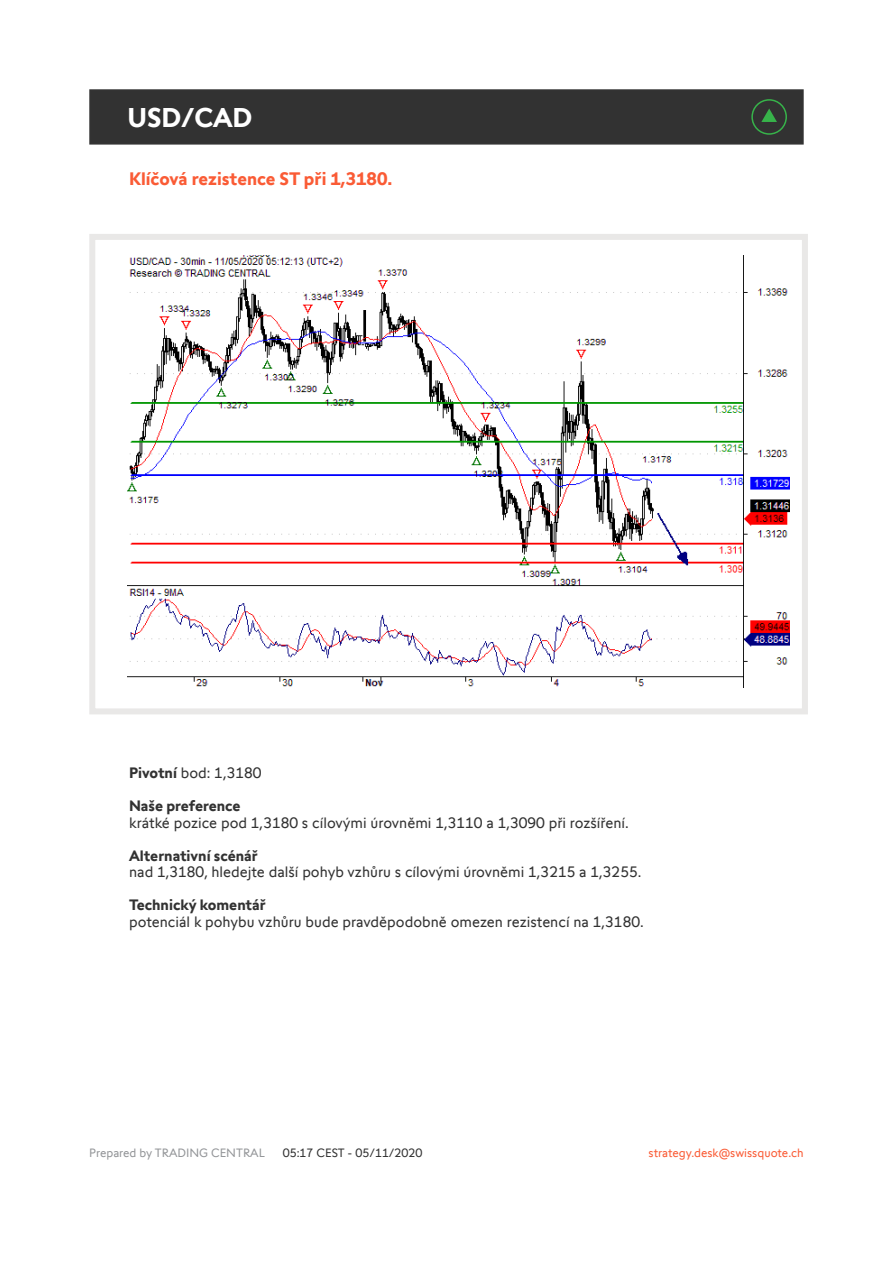
<style>
.page{position:relative;width:893px;height:1263px;background:#fff}
.page>*{position:absolute;margin:0;border:0;box-sizing:border-box;transform-origin:0 0}
.t1{font:700 27px "Swissquote CT";color:#fff}
.t2{font:700 18px "Swissquote CT";color:#fa5b35}
.t3{font:15px "Swissquote CT";color:#323232}
.t4{font:700 15px "Swissquote CT";color:#323232}
.t5{font:12px "Swissquote CT";color:#fa5b35}
.t6{font:12px "Swissquote CT";color:#939598}
.t7{font:12px "Swissquote CT";color:#323232}
.s1{font-weight:700}
</style>
<div class="page">
<div style="left:89px;top:234px;width:719px;height:480px;border:6px solid #e9e8e7"></div>
<div style="left:89px;top:89px;width:715px;height:56px;background:#323232;border:2px solid #323232"></div>
<img style="left:128px;top:255px;width:661px;height:432px">
<svg style="left:751px;top:99px;width:36px;height:36px"></svg>
<h1 class="t1" style="left:128px;top:101px;width:126px">USD/CAD</h1>
<p class="t2" style="left:129px;top:168px;width:265px">Klíčová rezistence ST při 1,3180.</p>
<p class="t3" style="left:129px;top:764px;width:134px"><span class="s1">Pivotní</span> bod: 1,3180</p>
<p class="t4" style="left:129px;top:797px;width:113px">Naše preference</p>
<p class="t3" style="left:129px;top:814px;width:501px">krátké pozice pod 1,3180 s cílovými úrovněmi 1,3110 a 1,3090 při rozšíření.</p>
<p class="t4" style="left:129px;top:846px;width:130px">Alternativní scénář</p>
<p class="t3" style="left:129px;top:863px;width:514px">nad 1,3180, hledejte další pohyb vzhůru s cílovými úrovněmi 1,3215 a 1,3255.</p>
<p class="t4" style="left:129px;top:896px;width:138px">Technický komentář</p>
<p class="t3" style="left:129px;top:913px;width:516px">potenciál k pohybu vzhůru bude pravděpodobně omezen rezistencí na 1,3180.</p>
<p class="t6" style="left:89px;top:1145px;width:177px">Prepared by TRADING CENTRAL</p>
<p class="t7" style="left:283px;top:1145px;width:141px">05:17 CEST - 05/11/2020</p>
<p class="t5" style="left:649px;top:1145px;width:157px">strategy.desk@swissquote.ch</p>
</div>
